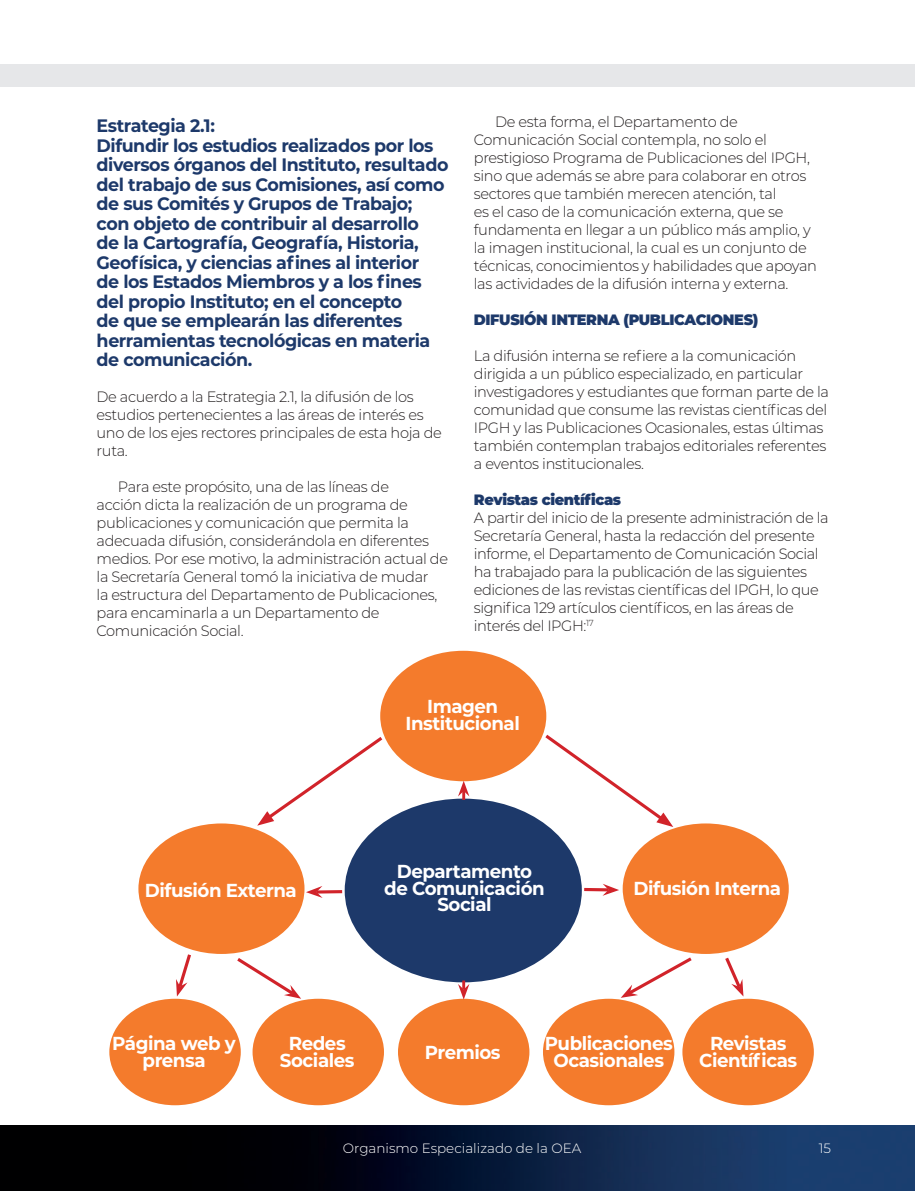
<style>
.page{position:relative;width:915px;height:1191px;background:#fff}
.page>*{position:absolute;margin:0;border:0;box-sizing:border-box;transform-origin:0 0}
.t1{font:700 18.75px/16.5px "Montserrat";letter-spacing:-.025em;color:#fff;text-align:center}
.t2{font:700 18px/19.5px "Montserrat";letter-spacing:-.025em;color:#1d396a}
.t3{font:300 15px/18px "Montserrat";letter-spacing:-.025em;color:#231f20}
.t4{font:900 15px "Montserrat";letter-spacing:-.025em;color:#1d396a}
.t5{font:300 13.5px "Montserrat";color:#fff}
</style>
<div class="page">
<div style="left:0;top:64px;width:914px;height:22px;background:#e6e7e9"></div>
<img style="left:0;top:1125px;width:914px;height:66px">
<div style="left:380px;top:651px;width:166px;height:130px;background:#f47b2c;border-radius:50%"></div>
<div style="left:138px;top:823px;width:166px;height:131px;background:#f47b2c;border-radius:50%"></div>
<div style="left:109px;top:998px;width:132px;height:107px;background:#f47b2c;border-radius:50%"></div>
<div style="left:252px;top:998px;width:132px;height:107px;background:#f47b2c;border-radius:50%"></div>
<div style="left:398px;top:998px;width:131px;height:107px;background:#f47b2c;border-radius:50%"></div>
<div style="left:542px;top:998px;width:132px;height:107px;background:#f47b2c;border-radius:50%"></div>
<div style="left:682px;top:998px;width:131px;height:107px;background:#f47b2c;border-radius:50%"></div>
<div style="left:622px;top:823px;width:166px;height:131px;background:#f47b2c;border-radius:50%"></div>
<div style="left:344px;top:798px;width:237px;height:184px;background:#1d396a;border-radius:50%"></div>
<svg style="left:541px;top:731px;width:132px;height:96px"></svg>
<svg style="left:621px;top:957px;width:71px;height:40px"></svg>
<svg style="left:725px;top:957px;width:18px;height:39px"></svg>
<hr style="left:584px;top:888px;width:24px;height:3px;background:#d1232a">
<svg style="left:602px;top:884px;width:17px;height:11px"></svg>
<svg style="left:257px;top:734px;width:128px;height:91px"></svg>
<svg style="left:237px;top:958px;width:64px;height:40px"></svg>
<svg style="left:176px;top:954px;width:15px;height:42px"></svg>
<hr style="left:316px;top:890px;width:26px;height:3px;background:#d1232a">
<svg style="left:306px;top:886px;width:16px;height:12px"></svg>
<svg style="left:458px;top:781px;width:11px;height:19px"></svg>
<svg style="left:458px;top:980px;width:11px;height:19px"></svg>
<p class="t2" style="left:97px;top:115px;width:353px">Estrategia 2.1:<br>Difundir los estudios realizados por los diversos órganos del Instituto, resultado del trabajo de sus Comisiones, así como de sus Comités y Grupos de Trabajo; con objeto de contribuir al desarrollo<br>de la Cartografía, Geografía, Historia, Geofísica, y ciencias afines al interior<br>de los Estados Miembros y a los fines del propio Instituto; en el concepto<br>de que se emplearán las diferentes herramientas tecnológicas en materia de comunicación.</p>
<p class="t3" style="left:97px;top:387px;width:346px">De acuerdo a la Estrategia 2.1, la difusión de los estudios pertenecientes a las áreas de interés es uno de los ejes rectores principales de esta hoja de ruta.</p>
<p class="t3" style="left:97px;top:477px;width:353px;text-indent:21px">Para este propósito, una de las líneas de<br>acción dicta la realización de un programa de publicaciones y comunicación que permita la adecuada difusión, considerándola en diferentes medios. Por ese motivo, la administración actual de la Secretaría General tomó la iniciativa de mudar<br>la estructura del Departamento de Publicaciones, para encaminarla a un Departamento de Comunicación Social.</p>
<p class="t3" style="left:473px;top:112px;width:344px;text-indent:21px">De esta forma, el Departamento de Comunicación Social contempla, no solo el prestigioso Programa de Publicaciones del IPGH, sino que además se abre para colaborar en otros sectores que también merecen atención, tal<br>es el caso de la comunicación externa, que se fundamenta en llegar a un público más amplio, y la imagen institucional, la cual es un conjunto de técnicas, conocimientos y habilidades que apoyan las actividades de la difusión interna y externa.</p>
<p class="t4" style="left:473px;top:310px;width:286px">DIFUSIÓN INTERNA (PUBLICACIONES)</p>
<p class="t3" style="left:473px;top:346px;width:356px">La difusión interna se refiere a la comunicación dirigida a un público especializado, en particular investigadores y estudiantes que forman parte de la comunidad que consume las revistas científicas del IPGH y las Publicaciones Ocasionales, estas últimas también contemplan trabajos editoriales referentes a eventos institucionales.</p>
<p class="t4" style="left:473px;top:490px;width:149px">Revistas científicas</p>
<p class="t3" style="left:473px;top:508px;width:356px">A partir del inicio de la presente administración de la Secretaría General, hasta la redacción del presente informe, el Departamento de Comunicación Social ha trabajado para la publicación de las siguientes ediciones de las revistas científicas del IPGH, lo que significa 129 artículos científicos, en las áreas de interés del IPGH:<sup>17</sup></p>
<p class="t1" style="left:405px;top:697px;width:116px">Imagen<br>Institucional</p>
<p class="t1" style="left:384px;top:862px;width:162px">Departamento de Comunicación<br>Social</p>
<p class="t1" style="left:145px;top:881px;width:153px">Difusión Externa</p>
<p class="t1" style="left:633px;top:879px;width:149px">Difusión Interna</p>
<p class="t1" style="left:112px;top:1034px;width:125px">Página web y prensa</p>
<p class="t1" style="left:280px;top:1034px;width:76px">Redes<br>Sociales</p>
<p class="t1" style="left:424px;top:1043px;width:77px">Premios</p>
<p class="t1" style="left:544px;top:1034px;width:130px">Publicaciones<br>Ocasionales</p>
<p class="t1" style="left:699px;top:1034px;width:99px">Revistas<br>Científicas</p>
<p class="t5" style="left:343px;top:1139px;width:240px">Organismo Especializado de la OEA</p>
<p class="t5" style="left:818px;top:1139px;width:14px">15</p>
</div>
